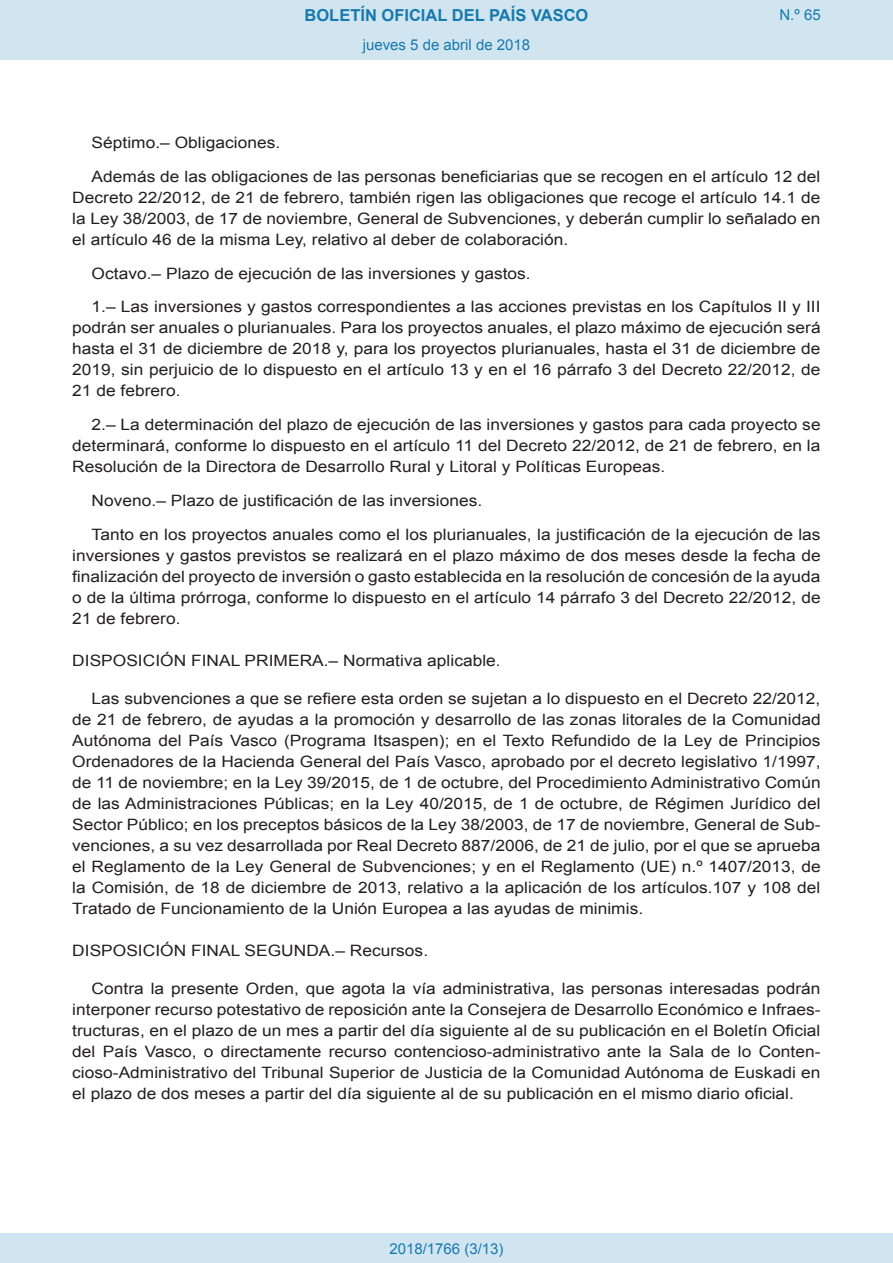
<style>
.page{position:relative;width:893px;height:1263px;background:#fff}
.page>*{position:absolute;margin:0;border:0;box-sizing:border-box;transform-origin:0 0}
.t1{font:700 16.5px "Arial";color:#1879ad}
.BOPVDetalle{font:15.6px/21px "Arial";color:#231f20;text-align:justify;scale:1.11 1}
.BOPVDisposicionTitul{font:15.6px "Arial";color:#231f20;scale:1.11 1}
.Paginacion_Centro{font:15px "Arial";color:#1879ad}
</style>
<div class="page">
<div style="left:0;top:0;width:893px;height:60px;background:#d0e5f0"></div>
<div style="left:0;top:1233px;width:893px;height:30px;background:#d0e5f0"></div>
<p class="t1" style="left:305px;top:4px;width:285px">BOLETÍN OFICIAL DEL PAÍS VASCO</p>
<p class="Paginacion_Centro" style="left:363px;top:35px;width:169px">jueves 5 de abril de 2018</p>
<p class="Paginacion_Centro" style="left:779px;top:5px;width:43px">N.º 65</p>
<p class="BOPVDetalle" style="left:92px;top:132px;width:171px">Séptimo.– Obligaciones.</p>
<p class="BOPVDetalle" style="left:72px;top:166px;width:676px;text-indent:19px">Además de las obligaciones de las personas beneficiarias que se recogen en el artículo 12 del Decreto 22/2012, de 21 de febrero, también rigen las obligaciones que recoge el artículo 14.1 de la Ley 38/2003, de 17 de noviembre, General de Subvenciones, y deberán cumplir lo señalado en el artículo 46 de la misma Ley, relativo al deber de colaboración.</p>
<p class="BOPVDetalle" style="left:92px;top:263px;width:397px">Octavo.– Plazo de ejecución de las inversiones y gastos.</p>
<p class="BOPVDetalle" style="left:72px;top:297px;width:676px;text-indent:19px">1.– Las inversiones y gastos correspondientes a las acciones previstas en los Capítulos II y III podrán ser anuales o plurianuales. Para los proyectos anuales, el plazo máximo de ejecución será hasta el 31 de diciembre de 2018 y, para los proyectos plurianuales, hasta el 31 de diciembre de 2019, sin perjuicio de lo dispuesto en el artículo 13 y en el 16 párrafo 3 del Decreto 22/2012, de 21 de febrero.</p>
<p class="BOPVDetalle" style="left:72px;top:414px;width:676px;text-indent:19px">2.– La determinación del plazo de ejecución de las inversiones y gastos para cada proyecto se determinará, conforme lo dispuesto en el artículo 11 del Decreto 22/2012, de 21 de febrero, en la Resolución de la Directora de Desarrollo Rural y Litoral y Políticas Europeas.</p>
<p class="BOPVDetalle" style="left:92px;top:490px;width:353px">Noveno.– Plazo de justificación de las inversiones.</p>
<p class="BOPVDetalle" style="left:72px;top:524px;width:676px;text-indent:19px">Tanto en los proyectos anuales como el los plurianuales, la justificación de la ejecución de las inversiones y gastos previstos se realizará en el plazo máximo de dos meses desde la fecha de finalización del proyecto de inversión o gasto establecida en la resolución de concesión de la ayuda o de la última prórroga, conforme lo dispuesto en el artículo 14 párrafo 3 del Decreto 22/2012, de 21 de febrero.</p>
<p class="BOPVDisposicionTitul" style="left:72px;top:650px;width:387px">DISPOSICIÓN FINAL PRIMERA.– Normativa aplicable.</p>
<p class="BOPVDetalle" style="left:72px;top:688px;width:676px;text-indent:19px">Las subvenciones a que se refiere esta orden se sujetan a lo dispuesto en el Decreto 22/2012, de 21 de febrero, de ayudas a la promoción y desarrollo de las zonas litorales de la Comunidad Autónoma del País Vasco (Programa Itsaspen); en el Texto Refundido de la Ley de Principios Ordenadores de la Hacienda General del País Vasco, aprobado por el decreto legislativo 1/1997, de 11 de noviembre; en la Ley 39/2015, de 1 de octubre, del Procedimiento Administrativo Común de las Administraciones Públicas; en la Ley 40/2015, de 1 de octubre, de Régimen Jurídico del Sector Público; en los preceptos básicos de la Ley 38/2003, de 17 de noviembre, General de Sub&shy;venciones, a su vez desarrollada por Real Decreto 887/2006, de 21 de julio, por el que se aprueba el Reglamento de la Ley General de Subvenciones; y en el Reglamento (UE) n.º 1407/2013, de la Comisión, de 18 de diciembre de 2013, relativo a la aplicación de los artículos.107 y 108 del Tratado de Funcionamiento de la Unión Europea a las ayudas de minimis.</p>
<p class="BOPVDisposicionTitul" style="left:72px;top:940px;width:322px">DISPOSICIÓN FINAL SEGUNDA.– Recursos.</p>
<p class="BOPVDetalle" style="left:72px;top:978px;width:676px;text-indent:19px">Contra la presente Orden, que agota la vía administrativa, las personas interesadas podrán interponer recurso potestativo de reposición ante la Consejera de Desarrollo Económico e Infraes&shy;tructuras, en el plazo de un mes a partir del día siguiente al de su publicación en el Boletín Oficial del País Vasco, o directamente recurso contencioso-administrativo ante la Sala de lo Conten&shy;cioso-Administrativo del Tribunal Superior de Justicia de la Comunidad Autónoma de Euskadi en el plazo de dos meses a partir del día siguiente al de su publicación en el mismo diario oficial.</p>
<p class="Paginacion_Centro" style="left:389px;top:1238px;width:116px">2018/1766 (3/13)</p>
</div>
